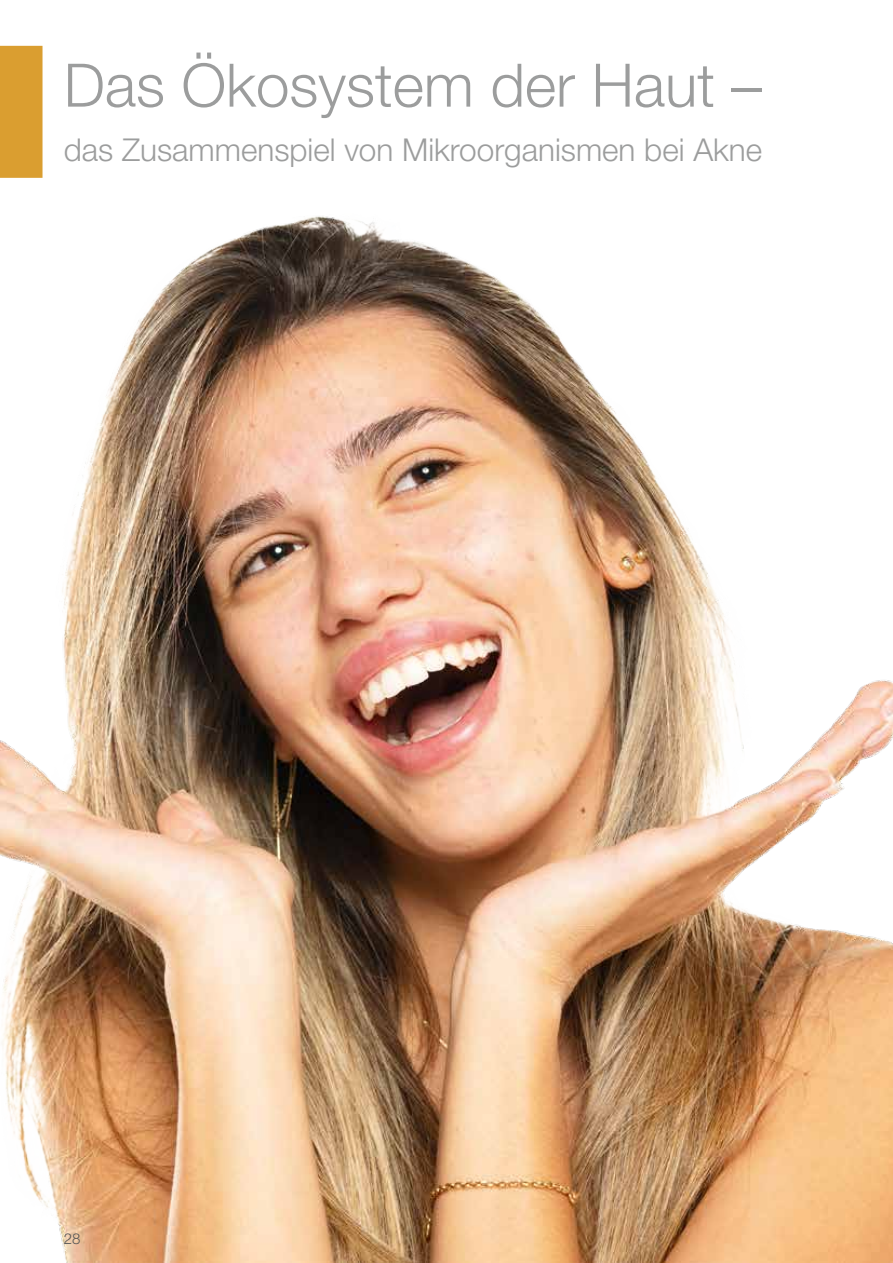
<style>
.page{position:relative;width:893px;height:1263px;background:#fff}
.page>*{position:absolute;margin:0;border:0;box-sizing:border-box;transform-origin:0 0}
.t1{font:300 60px "Helvetica Neue LT Pro";color:#9c9d9d}
.t2{font:300 31.5px "Helvetica Neue LT Pro";color:#9c9d9d}
.t3{font:300 15px "Helvetica Neue LT Pro";color:#565656}
</style>
<div class="page">
<img style="left:0;top:216px;width:893px;height:1047px">
<div style="left:0;top:46px;width:43px;height:132px;background:#da9e30"></div>
<h1 class="t1" style="left:64px;top:49px;width:699px">Das Ökosystem der Haut –</h1>
<p class="t2" style="left:64px;top:130px;width:700px">das Zusammenspiel von Mikroorganismen bei Akne</p>
<p class="t3" style="left:64px;top:1229px;width:18px">28</p>
</div>
